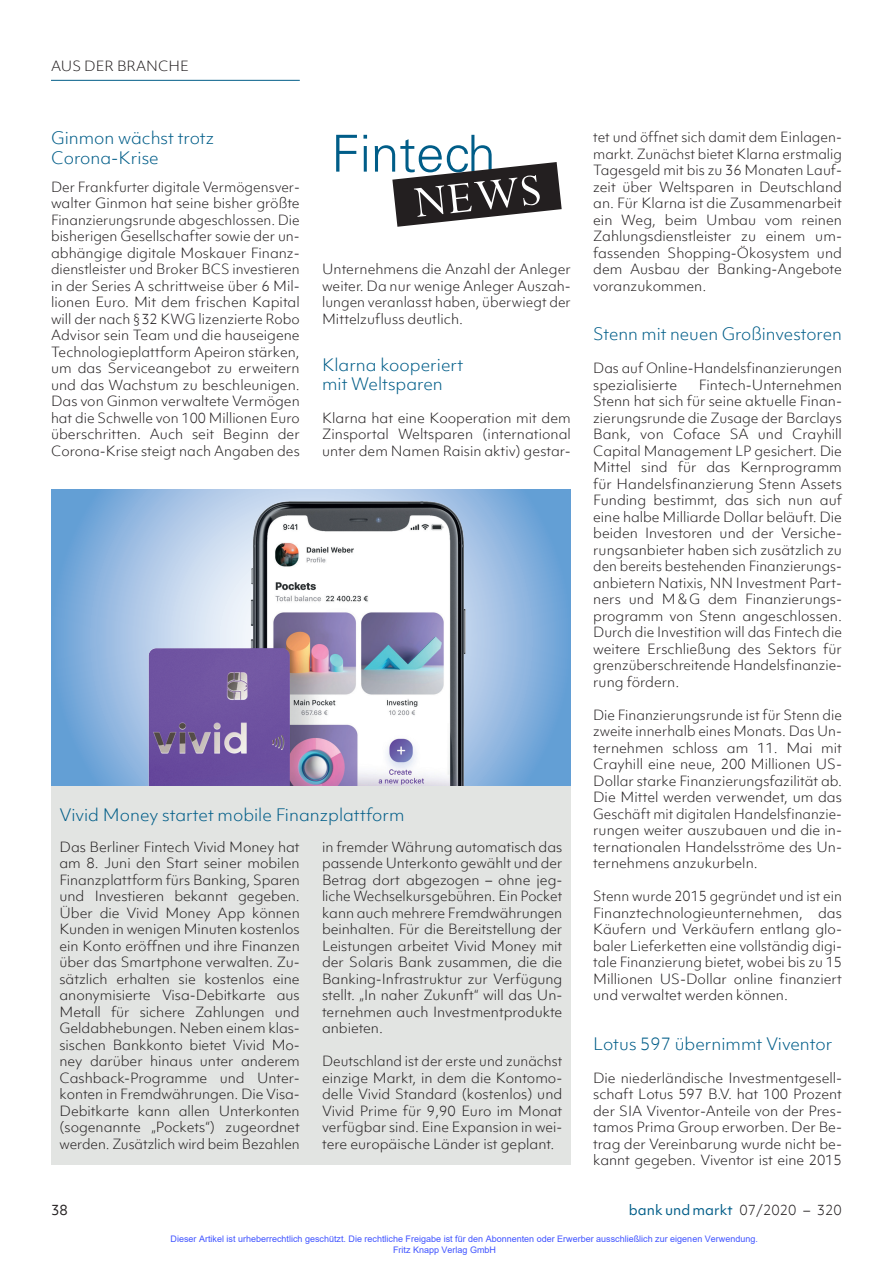
<style>
.page{position:relative;width:893px;height:1263px;background:#fff}
.page>*{position:absolute;margin:0;border:0;box-sizing:border-box;transform-origin:0 0}
.t1{font:300 51px "Univers";color:#005d88}
.t2{font:49.65px "Perpetua";color:#fff}
.t3{font:300 16.5px/19.5px "Objektiv Mk 1";color:#005d88}
.t4{font:300 13.5px/16.5px "Objektiv Mk 1";color:#231f20;text-align:justify}
.t5{font:13.5px "Objektiv Mk 1";color:#005d88}
.t6{font:13.5px "Objektiv Mk 1";color:#231f20}
.t7{font:9px/10.8px "Arial";color:#4054ff}
.s1{font-weight:300;color:#231f20}
</style>
<div class="page">
<hr style="left:51px;top:80px;width:249px;height:1px;background:#005d88">
<svg style="left:392px;top:162px;width:170px;height:65px"></svg>
<div style="left:51px;top:489px;width:520px;height:298px;background:linear-gradient(to bottom,#66a0d6,#66a0d6)"></div>
<img style="left:68px;top:489px;width:486px;height:298px">
<div style="left:51px;top:787px;width:520px;height:378px;background:#e2e4e2"></div>
<p class="t4" style="left:51px;top:58px;width:139px">AUS DER BRANCHE</p>
<p class="t3" style="left:51px;top:128px;width:165px">Ginmon wächst trotz<br>Corona-Krise</p>
<p class="t4" style="left:51px;top:178px;width:250px">Der Frankfurter digitale Vermögensver&shy;walter Ginmon hat seine bisher größte Finanzierungsrunde abgeschlossen. Die bisherigen Gesellschafter sowie der un&shy;abhängige digitale Moskauer Finanz&shy;dienstleister und Broker BCS investieren in der Series A schrittweise über 6 Mil&shy;lionen Euro. Mit dem frischen Kapital will der nach §32 KWG lizenzierte Robo Advisor sein Team und die hauseigene Technologieplattform Apeiron stärken, um das Serviceangebot zu erweitern und das Wachstum zu beschleunigen.<br>Das von Ginmon verwaltete Vermögen hat die Schwelle von 100 Millionen Euro überschritten. Auch seit Beginn der Corona-Krise steigt nach Angaben des</p>
<h1 class="t1" style="left:331px;top:123px;width:166px">Fintech</h1>
<h2 class="t2" style="left:411px;top:172px;width:128px;rotate:-6deg">NEWS</h2>
<p class="t4" style="left:322px;top:261px;width:250px">Unternehmens die Anzahl der Anleger weiter. Da nur wenige Anleger Auszah&shy;lungen veranlasst haben, überwiegt der Mittelzufluss deutlich.</p>
<p class="t3" style="left:322px;top:355px;width:143px">Klarna kooperiert mit Weltsparen</p>
<p class="t4" style="left:322px;top:409px;width:250px">Klarna hat eine Kooperation mit dem Zinsportal Weltsparen (international unter dem Namen Raisin aktiv) gestar-</p>
<p class="t3" style="left:60px;top:804px;width:347px">Vivid Money startet mobile Finanzplattform</p>
<p class="t4" style="left:60px;top:838px;width:242px;text-align:left">Das Berliner Fintech Vivid Money hat am 8. Juni den Start seiner mobilen Finanzplattform fürs Banking, Sparen und Investieren bekannt gegeben.<br>Über die Vivid Money App können Kunden in wenigen Minuten kostenlos ein Konto eröffnen und ihre Finanzen über das Smartphone verwalten. Zu&shy;sätzlich erhalten sie kostenlos eine anonymisierte Visa-Debitkarte aus Metall für sichere Zahlungen und Geldabhebungen. Neben einem klas&shy;sischen Bankkonto bietet Vivid Mo&shy;ney darüber hinaus unter anderem Cashback-Programme und Unter&shy;konten in Fremdwährungen. Die Visa-Debitkarte kann allen Unterkonten (sogenannte „Pockets“) zugeordnet werden. Zusätzlich wird beim Bezahlen</p>
<p class="t4" style="left:322px;top:838px;width:242px;text-align:left">in fremder Währung automatisch das passende Unterkonto gewählt und der Betrag dort abgezogen – ohne jeg&shy;liche Wechselkursgebühren. Ein Pocket kann auch mehrere Fremdwährungen beinhalten. Für die Bereitstellung der Leistungen arbeitet Vivid Money mit der Solaris Bank zusammen, die die Banking-Infrastruktur zur Verfügung stellt. „In naher Zukunft“ will das Un&shy;ternehmen auch Investmentprodukte anbieten.</p>
<p class="t4" style="left:322px;top:1053px;width:242px">Deutschland ist der erste und zunächst einzige Markt, in dem die Kontomo&shy;delle Vivid Standard (kostenlos) und Vivid Prime für 9,90 Euro im Monat verfügbar sind. Eine Expansion in wei&shy;tere europäische Länder ist geplant.</p>
<p class="t4" style="left:593px;top:129px;width:250px;text-align:left">tet und öffnet sich damit dem Einlagen&shy;markt. Zunächst bietet Klarna erstmalig Tagesgeld mit bis zu 36 Monaten Lauf&shy;zeit über Weltsparen in Deutschland an. Für Klarna ist die Zusammenarbeit ein Weg, beim Umbau vom reinen Zahlungsdienstleister zu einem um&shy;fassenden Shopping-Ökosystem und dem Ausbau der Banking-Angebote voranzukommen.</p>
<p class="t3" style="left:593px;top:324px;width:250px">Stenn mit neuen Großinvestoren</p>
<p class="t4" style="left:593px;top:360px;width:250px">Das auf Online-Handelsfinanzierungen spezialisierte</p>
<p class="t4" style="left:593px;top:376px;width:250px;text-align:left;text-indent:106px">Fintech-Unternehmen Stenn hat sich für seine aktuelle Finan&shy;zierungsrunde die Zusage der Barclays Bank, von Coface SA und Crayhill Capital Management LP gesichert. Die Mittel sind für das Kernprogramm für Handelsfinanzierung Stenn Assets Funding bestimmt, das sich nun auf eine halbe Milliarde Dollar beläuft. Die beiden Investoren und der Versiche&shy;rungsanbieter haben sich zusätzlich zu den bereits bestehenden Finanzierungs&shy;anbietern Natixis, NN Investment Part&shy;ners und M&amp;G dem Finanzierungs&shy;programm von Stenn angeschlossen.<br>Durch die Investition will das Fintech die weitere Erschließung des Sektors für grenzüberschreitende Handelsfinanzie&shy;rung fördern.</p>
<p class="t4" style="left:593px;top:706px;width:250px">Die Finanzierungsrunde ist für Stenn die zweite innerhalb eines Monats. Das Un&shy;ternehmen schloss am 11. Mai mit Crayhill eine neue, 200 Millionen US-Dollar starke Finanzierungsfazilität ab.<br>Die Mittel werden verwendet, um das Geschäft mit digitalen Handelsfinanzie&shy;rungen weiter auszubauen und die in&shy;ternationalen Handelsströme des Un&shy;ternehmens anzukurbeln.</p>
<p class="t4" style="left:593px;top:888px;width:250px">Stenn wurde 2015 gegründet und ist ein Finanztechnologieunternehmen, das Käufern und Verkäufern entlang glo&shy;baler Lieferketten eine vollständig digi&shy;tale Finanzierung bietet, wobei bis zu 15<br>Millionen US-Dollar online finanziert und verwaltet werden können.</p>
<p class="t3" style="left:593px;top:1034px;width:241px">Lotus 597 übernimmt Viventor</p>
<p class="t4" style="left:593px;top:1069px;width:250px">Die niederländische Investmentgesell&shy;schaft Lotus 597 B.V. hat 100 Prozent der SIA Viventor-Anteile von der Pres&shy;tamos Prima Group erworben. Der Be&shy;trag der Vereinbarung wurde nicht be&shy;kannt gegeben. Viventor ist eine 2015</p>
<p class="t6" style="left:51px;top:1200px;width:18px">38</p>
<p class="t5" style="left:629px;top:1200px;width:215px">bank und markt <span class="s1">07/2020 – 320</span></p>
<p class="t7" style="left:393px;top:1233px;width:366px;text-indent:-223px">Dieser Artikel ist urheberrechtlich geschützt. Die rechtliche Freigabe ist für den Abonnenten oder Erwerber ausschließlich zur eigenen Verwendung.<br>Fritz Knapp Verlag GmbH</p>
</div>
